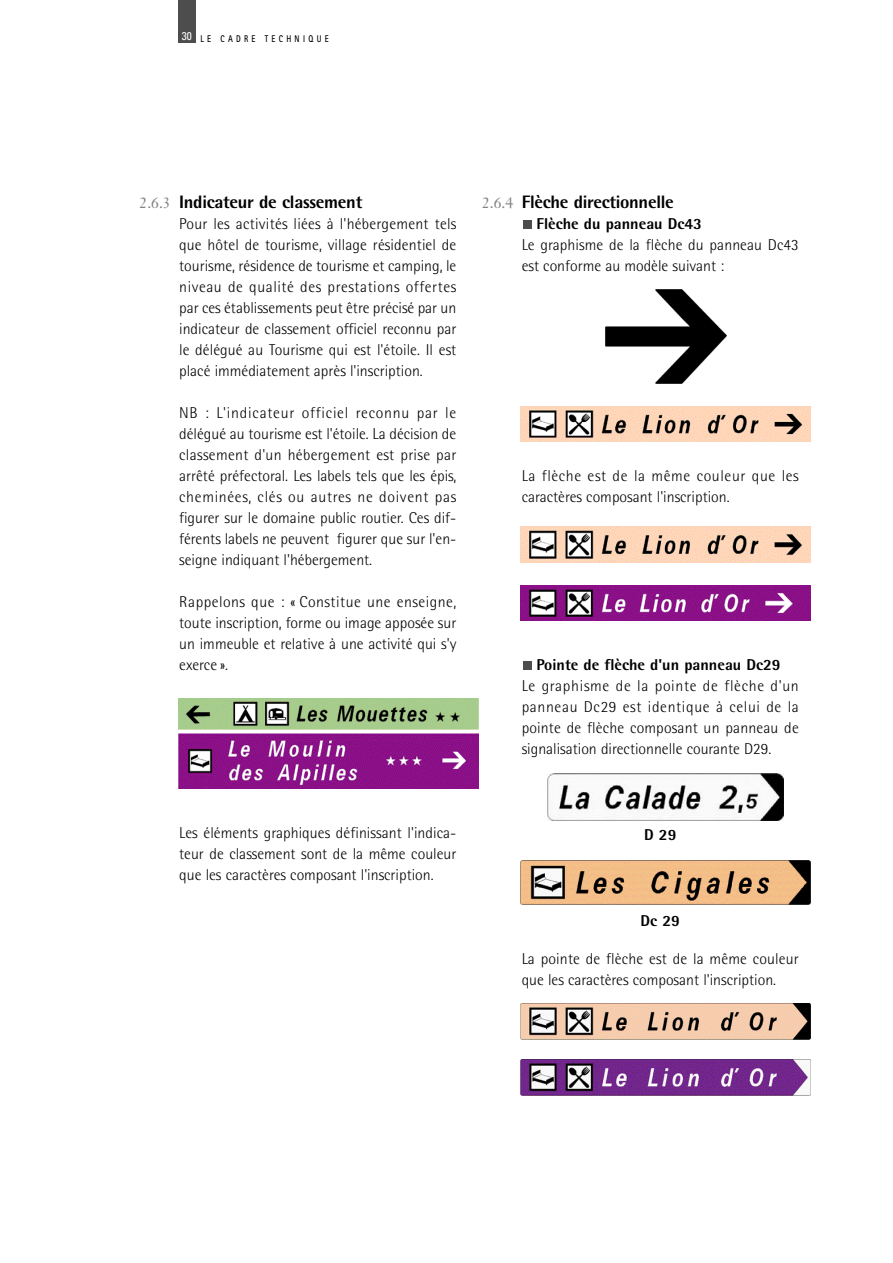
<style>
.page{position:relative;width:893px;height:1263px;background:#fff}
.page>*{position:absolute;margin:0;border:0;box-sizing:border-box;transform-origin:0 0}
.t1{font:800 18px "Rotis Semi Sans";letter-spacing:-.015em;color:#000}
.t2{font:300 15.75px/21px "Rotis Semi Sans";color:#000;text-align:justify}
.t3{font:800 15.75px "Rotis Semi Sans";color:#000}
.t4{font:700 9.75px "Rotis Sans Serif";letter-spacing:.43em;color:#000;scale:.8 1}
.s1{font-family:"Univers";font-weight:400;font-stretch:condensed;font-size:11.25px;color:#fff}
.s2{font-family:"Janson Text";font-weight:400;font-size:15px;color:#808080}
</style>
<div class="page">
<div style="left:523px;top:662px;width:8px;height:8px;background:#4d4d4d"></div>
<div style="left:523px;top:221px;width:8px;height:8px;background:#4d4d4d"></div>
<div style="left:178px;top:0;width:17px;height:43px;background:#4d4d4d"></div>
<img style="left:178px;top:698px;width:300px;height:91px">
<img style="left:605px;top:289px;width:121px;height:95px">
<img style="left:521px;top:406px;width:289px;height:36px">
<img style="left:548px;top:774px;width:235px;height:46px">
<img style="left:521px;top:1003px;width:289px;height:36px">
<img style="left:521px;top:1059px;width:289px;height:36px">
<img style="left:521px;top:860px;width:289px;height:44px">
<svg style="left:521px;top:526px;width:289px;height:37px"></svg>
<img style="left:521px;top:527px;width:289px;height:35px">
<img style="left:521px;top:585px;width:289px;height:36px">
<p class="t4" style="left:182px;top:35px;width:185px"><span class="s1">30</span> LE CADRE TECHNIQUE</p>
<p class="t1" style="left:140px;top:196px;width:224px"><span class="s2">2.6.3</span> Indicateur de classement</p>
<p class="t2" style="left:179px;top:215px;width:279px">Pour les activités liées à l'hébergement tels que hôtel de tourisme, village résidentiel de tourisme, résidence de tourisme et camping, le niveau de qualité des prestations offertes par ces établissements peut être précisé par un indicateur de classement officiel reconnu par le délégué au Tourisme qui est l'étoile. Il est placé immédiatement après l'inscription.</p>
<p class="t2" style="left:179px;top:404px;width:279px">NB : L'indicateur officiel reconnu par le délégué au tourisme est l'étoile. La décision de classement d'un hébergement est prise par arrêté préfectoral. Les labels tels que les épis, cheminées, clés ou autres ne doivent pas figurer sur le domaine public routier. Ces dif&shy;férents labels ne peuvent figurer que sur l'en&shy;seigne indiquant l'hébergement.</p>
<p class="t2" style="left:179px;top:593px;width:279px">Rappelons que : « Constitue une enseigne, toute inscription, forme ou image apposée sur un immeuble et relative à une activité qui s'y exerce ».</p>
<p class="t1" style="left:482px;top:196px;width:193px"><span class="s2">2.6.4</span> Flèche directionnelle</p>
<p class="t3" style="left:536px;top:218px;width:167px">Flèche du panneau Dc43</p>
<p class="t2" style="left:521px;top:236px;width:278px">Le graphisme de la flèche du panneau Dc43 est conforme au modèle suivant :</p>
<p class="t2" style="left:521px;top:467px;width:279px">La flèche est de la même couleur que les caractères composant l'inscription.</p>
<p class="t3" style="left:536px;top:659px;width:246px">Pointe de flèche d'un panneau Dc29</p>
<p class="t2" style="left:521px;top:677px;width:279px">Le graphisme de la pointe de flèche d'un panneau Dc29 est identique à celui de la pointe de flèche composant un panneau de signalisation directionnelle courante D29.</p>
<p class="t2" style="left:179px;top:824px;width:279px">Les éléments graphiques définissant l'indica&shy;teur de classement sont de la même couleur que les caractères composant l'inscription.</p>
<p class="t3" style="left:644px;top:829px;width:34px">D 29</p>
<p class="t3" style="left:640px;top:916px;width:41px">Dc 29</p>
<p class="t2" style="left:521px;top:950px;width:278px">La pointe de flèche est de la même couleur que les caractères composant l'inscription.</p>
</div>
